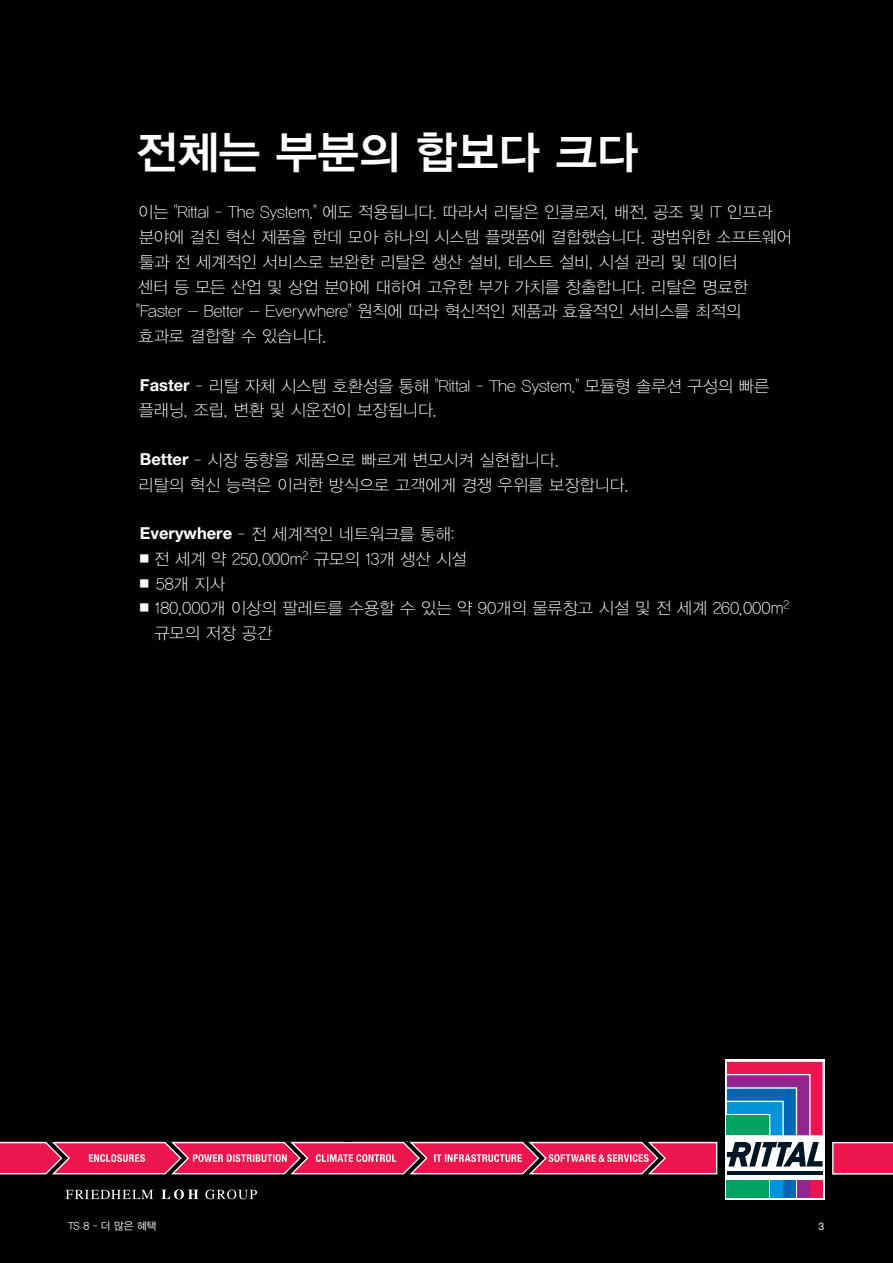
<style>
.page{position:relative;width:893px;height:1263px;background:#000}
.page>*{position:absolute;margin:0;border:0;box-sizing:border-box;transform-origin:0 0}
.t1{font:45px "YDGO14 KS Cms UHC H";color:#fff}
.t2{font:16.5px/24.8px "YDGO11 KS Cms UHC H";color:#fff}
.t3{font:10.5px "YDGO12 KS Cms UHC H";color:#fff}
.t4{font:10.5px "Neue Helvetica For Rittal";color:#fff}
.s1{font-family:"Neue Helvetica For Rittal";font-weight:700}
.s2{font-family:"Neue Helvetica For Rittal";font-weight:300}
</style>
<div class="page">
<svg style="left:66px;top:1189px;width:191px;height:10px;background:#414141"></svg>
<svg style="left:725px;top:1060px;width:99px;height:139px"></svg>
<hr style="left:727px;top:1171px;width:95px;height:3px;background:#011622">
<svg style="left:727px;top:1142px;width:96px;height:25px"></svg>
<div style="left:727px;top:1180px;width:42px;height:17px;background:#00a261"></div>
<div style="left:770px;top:1180px;width:12px;height:17px;background:#0095d9"></div>
<div style="left:784px;top:1180px;width:12px;height:17px;background:#0166b3"></div>
<div style="left:797px;top:1180px;width:12px;height:17px;background:#90268f"></div>
<svg style="left:727px;top:1062px;width:96px;height:73px;background:#745b91"></svg>
<div style="left:810px;top:1180px;width:12px;height:17px;background:#ed154e"></div>
<svg style="left:832px;top:1142px;width:61px;height:32px;background:#ed2a5d"></svg>
<svg style="left:0;top:1142px;width:717px;height:32px;background:#e43b67"></svg>
<h1 class="t1" style="left:136px;top:130px;width:504px">전체는 부분의 합보다 크다</h1>
<p class="t2" style="left:137px;top:200px;width:657px">이는 "Rittal – The System." 에도 적용됩니다. 따라서 리탈은 인클로저, 배전, 공조 및 IT 인프라 분야에 걸친 혁신 제품을 한데 모아 하나의 시스템 플랫폼에 결합했습니다. 광범위한 소프트웨어 툴과 전 세계적인 서비스로 보완한 리탈은 생산 설비, 테스트 설비, 시설 관리 및 데이터<br>센터 등 모든 산업 및 상업 분야에 대하여 고유한 부가 가치를 창출합니다. 리탈은 명료한 "Faster - Better - Everywhere" 원칙에 따라 혁신적인 제품과 효율적인 서비스를 최적의<br>효과로 결합할 수 있습니다.</p>
<p class="t2" style="left:139px;top:374px;width:632px"><span class="s1">Faster</span> – 리탈 자체 시스템 호환성을 통해 "Rittal – The System." 모듈형 솔루션 구성의 빠른 플래닝, 조립, 변환 및 시운전이 보장됩니다.</p>
<p class="t2" style="left:139px;top:448px;width:492px"><span class="s1">Better</span> – 시장 동향을 제품으로 빠르게 변모시켜 실현합니다.<br>리탈의 혁신 능력은 이러한 방식으로 고객에게 경쟁 우위를 보장합니다.</p>
<p class="t2" style="left:140px;top:522px;width:316px"><span class="s1">Everywhere</span> – 전 세계적인 네트워크를 통해:</p>
<p class="t2" style="left:140px;top:547px;width:328px"><span class="s2">◾</span> 전 세계 약 250,000m<sup>2</sup> 규모의 13개 생산 시설</p>
<p class="t2" style="left:140px;top:572px;width:86px"><span class="s2">◾</span> 58개 지사</p>
<p class="t2" style="left:140px;top:596px;width:651px"><span class="s2">◾</span> 180,000개 이상의 팔레트를 수용할 수 있는 약 90개의 물류창고 시설 및 전 세계 260,000m<sup>2</sup></p>
<p class="t2" style="left:154px;top:621px;width:119px">규모의 저장 공간</p>
<p class="t3" style="left:68px;top:1220px;width:90px">TS 8 – 더 많은 혜택</p>
<p class="t4" style="left:818px;top:1220px;width:7px">3</p>
</div>
